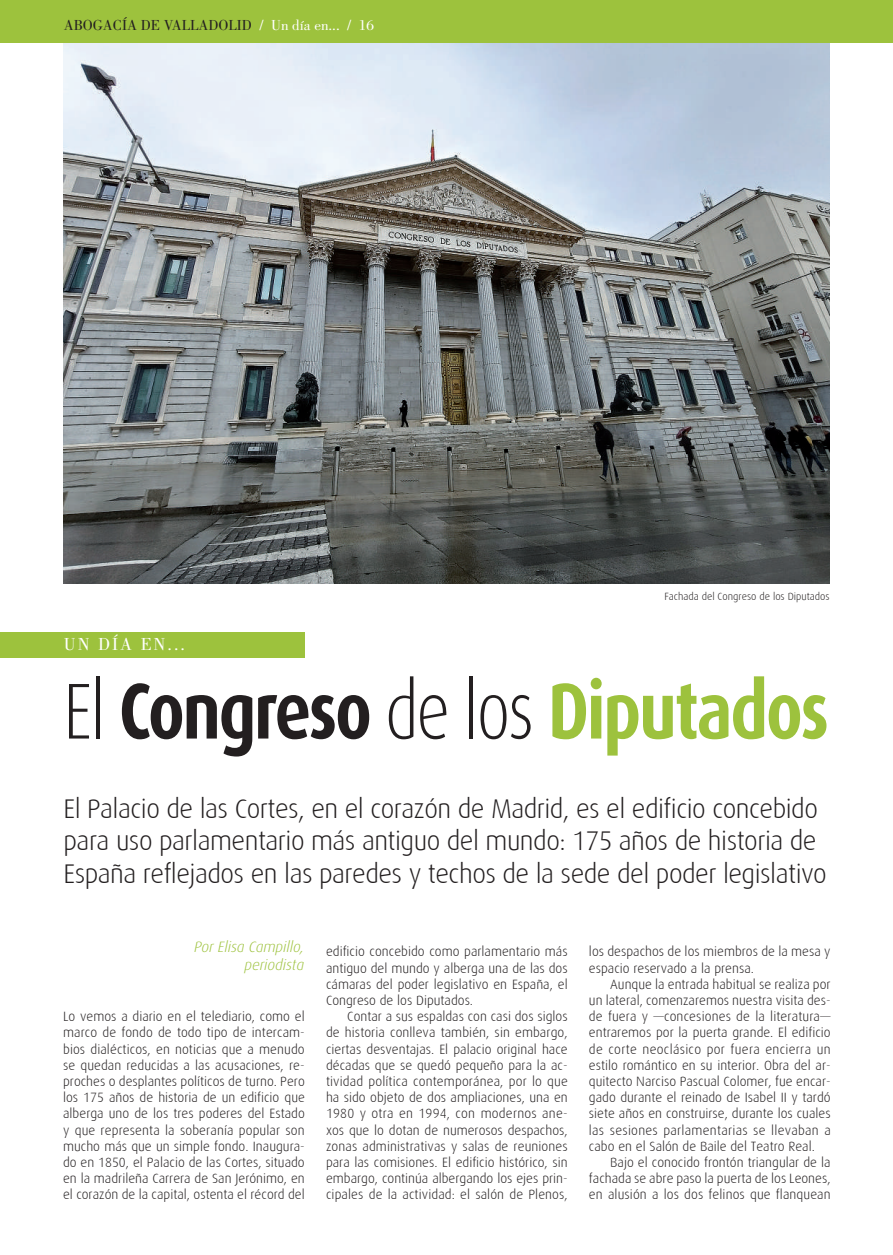
<style>
.page{position:relative;width:893px;height:1255px;background:#fff}
.page>*{position:absolute;margin:0;border:0;box-sizing:border-box;transform-origin:0 0}
.t1{font:700 79.2px "Dax";letter-spacing:-.03em;color:#9dc23d;scale:.83 1}
.t2{font:300 27px/32.4px "Dax";letter-spacing:-.02em;color:#231f20}
.t3{font:18px "Bodoni Std";letter-spacing:.11em;color:#fff}
.t4{font:15px "Bodoni Std";color:#231f20}
.t5{font:italic 300 15px/18px "Dax";color:#9dc23d;text-align:right}
.t6{font:300 13.5px/16.2px "Dax";color:#231f20;text-align:justify}
.t7{font:300 10.5px "Dax";color:#231f20}
.s1{color:#fff}
.s2{font-weight:300;color:#231f20}
.s3{color:#231f20}
</style>
<div class="page">
<img style="left:63px;top:43px;width:767px;height:540px">
<div style="left:0;top:0;width:893px;height:43px;background:#9dc23d"></div>
<div style="left:0;top:632px;width:304px;height:25px;background:#9dc23d"></div>
<p class="t4" style="left:64px;top:17px;width:312px">ABOGACÍA DE VALLADOLID <span class="s1">/ Un día en... / 16</span></p>
<h3 class="t3" style="left:64px;top:633px;width:123px">UN DÍA EN...</h3>
<p class="t7" style="left:664px;top:590px;width:167px">Fachada del Congreso de los Diputados</p>
<h1 class="t1" style="left:64px;top:666px;width:924px"><span class="s2">El</span> <span class="s3">Congreso</span> <span class="s2">de los</span> Diputados</h1>
<h2 class="t2" style="left:64px;top:792px;width:765px">El Palacio de las Cortes, en el corazón de Madrid, es el edificio concebido para uso parlamentario más antiguo del mundo: 175 años de historia de<br>España reflejados en las paredes y techos de la sede del poder legislativo</h2>
<p class="t5" style="left:194px;top:937px;width:111px">Por Elisa Campillo, periodista</p>
<p class="t6" style="left:63px;top:1008px;width:243px">Lo vemos a diario en el telediario, como el marco de fondo de todo tipo de intercam&shy;bios dialécticos, en noticias que a menudo se quedan reducidas a las acusaciones, re&shy;proches o desplantes políticos de turno. Pero los 175 años de historia de un edificio que alberga uno de los tres poderes del Estado y que representa la soberanía popular son mucho más que un simple fondo. Inaugura&shy;do en 1850, el Palacio de las Cortes, situado en la madrileña Carrera de San Jerónimo, en el corazón de la capital, ostenta el récord del</p>
<p class="t6" style="left:326px;top:943px;width:243px">edificio concebido como parlamentario más antiguo del mundo y alberga una de las dos cámaras del poder legislativo en España, el Congreso de los Diputados.</p>
<p class="t6" style="left:326px;top:1008px;width:243px;text-indent:21px">Contar a sus espaldas con casi dos siglos de historia conlleva también, sin embargo, ciertas desventajas. El palacio original hace décadas que se quedó pequeño para la ac&shy;tividad política contemporánea, por lo que ha sido objeto de dos ampliaciones, una en 1980 y otra en 1994, con modernos ane&shy;xos que lo dotan de numerosos despachos, zonas administrativas y salas de reuniones para las comisiones. El edificio histórico, sin embargo, continúa albergando los ejes prin&shy;cipales de la actividad: el salón de Plenos,</p>
<p class="t6" style="left:589px;top:943px;width:243px">los despachos de los miembros de la mesa y espacio reservado a la prensa.</p>
<p class="t6" style="left:589px;top:976px;width:243px;text-indent:21px">Aunque la entrada habitual se realiza por un lateral, comenzaremos nuestra visita des&shy;de fuera y —concesiones de la literatura— entraremos por la puerta grande. El edificio de corte neoclásico por fuera encierra un estilo romántico en su interior. Obra del ar&shy;quitecto Narciso Pascual Colomer, fue encar&shy;gado durante el reinado de Isabel II y tardó siete años en construirse, durante los cuales las sesiones parlamentarias se llevaban a cabo en el Salón de Baile del Teatro Real.</p>
<p class="t6" style="left:589px;top:1154px;width:243px;text-indent:21px">Bajo el conocido frontón triangular de la fachada se abre paso la puerta de los Leones, en alusión a los dos felinos que flanquean</p>
</div>
